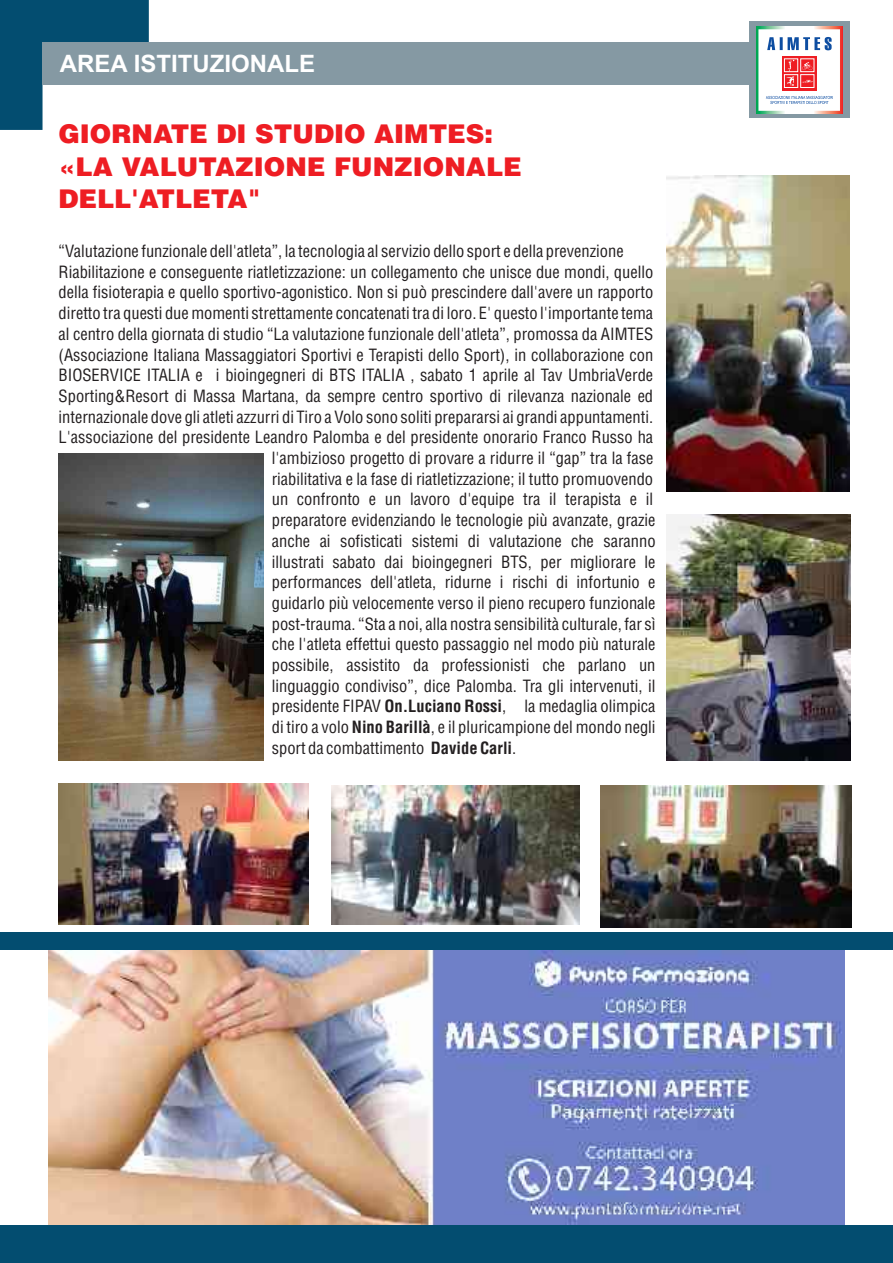
<style>
.page{position:relative;width:893px;height:1263px;background:#fff}
.page>*{position:absolute;margin:0;border:0;box-sizing:border-box;transform-origin:0 0}
.t1{font:700 25.8px/32.5px "Helvetica LT Std";color:#ee1d23}
.t2{font:700 24px "Arial";color:#fff}
.t3{font:condensed 16.5px "Helvetica LT Std";color:#231f20}
.s1{font-weight:700}
</style>
<div class="page">
<svg style="left:0;top:0;width:149px;height:130px"></svg>
<div style="left:43px;top:43px;width:805px;height:42px;background:#8599a3"></div>
<div style="left:749px;top:21px;width:100px;height:97px;background:#8599a3"></div>
<svg style="left:756px;top:26px;width:87px;height:88px;background:#e1cacc"></svg>
<img style="left:666px;top:175px;width:184px;height:317px">
<img style="left:666px;top:515px;width:184px;height:245px">
<img style="left:58px;top:783px;width:251px;height:141px">
<img style="left:49px;top:950px;width:795px;height:276px">
<img style="left:58px;top:453px;width:205px;height:307px">
<img style="left:600px;top:786px;width:251px;height:141px">
<img style="left:332px;top:786px;width:247px;height:138px">
<div style="left:0;top:1226px;width:893px;height:37px;background:#034d70"></div>
<div style="left:0;top:933px;width:893px;height:17px;background:#034d70"></div>
<h2 class="t2" style="left:60px;top:55px;width:257px">AREA ISTITUZIONALE</h2>
<h1 class="t1" style="left:58px;top:121px;width:465px">GIORNATE DI STUDIO AIMTES: «LA VALUTAZIONE FUNZIONALE<br>DELL'ATLETA"</h1>
<p class="t3" style="left:59px;top:245px;width:567px">“Valutazione funzionale dell'atleta”, la tecnologia al servizio dello sport e della prevenzione</p>
<p class="t3" style="left:59px;top:266px;width:596px">Riabilitazione e conseguente riatletizzazione: un collegamento che unisce due mondi, quello</p>
<p class="t3" style="left:59px;top:287px;width:596px">della fisioterapia e quello sportivo-agonistico. Non si può prescindere dall'avere un rapporto</p>
<p class="t3" style="left:59px;top:307px;width:596px">diretto tra questi due momenti strettamente concatenati tra di loro. E' questo l'importante tema</p>
<p class="t3" style="left:59px;top:328px;width:596px">al centro della giornata di studio “La valutazione funzionale dell'atleta”, promossa da AIMTES</p>
<p class="t3" style="left:59px;top:349px;width:596px">(Associazione Italiana Massaggiatori Sportivi e Terapisti dello Sport), in collaborazione con</p>
<p class="t3" style="left:59px;top:369px;width:596px">BIOSERVICE ITALIA e i bioingegneri di BTS ITALIA , sabato 1 aprile al Tav UmbriaVerde</p>
<p class="t3" style="left:59px;top:390px;width:596px">Sporting&amp;Resort di Massa Martana, da sempre centro sportivo di rilevanza nazionale ed</p>
<p class="t3" style="left:59px;top:411px;width:596px">internazionale dove gli atleti azzurri di Tiro a Volo sono soliti prepararsi ai grandi appuntamenti.</p>
<p class="t3" style="left:59px;top:431px;width:596px">L'associazione del presidente Leandro Palomba e del presidente onorario Franco Russo ha</p>
<p class="t3" style="left:272px;top:452px;width:383px">l'ambizioso progetto di provare a ridurre il “gap” tra la fase</p>
<p class="t3" style="left:272px;top:473px;width:383px">riabilitativa e la fase di riatletizzazione; il tutto promuovendo</p>
<p class="t3" style="left:272px;top:494px;width:383px">un confronto e un lavoro d'equipe tra il terapista e il</p>
<p class="t3" style="left:272px;top:514px;width:385px">preparatore evidenziando le tecnologie più avanzate, grazie</p>
<p class="t3" style="left:272px;top:535px;width:385px">anche ai sofisticati sistemi di valutazione che saranno</p>
<p class="t3" style="left:272px;top:556px;width:385px">illustrati sabato dai bioingegneri BTS, per migliorare le</p>
<p class="t3" style="left:272px;top:576px;width:385px">performances dell'atleta, ridurne i rischi di infortunio e</p>
<p class="t3" style="left:272px;top:597px;width:385px">guidarlo più velocemente verso il pieno recupero funzionale</p>
<p class="t3" style="left:272px;top:618px;width:385px">post-trauma. “Sta a noi, alla nostra sensibilità culturale, far sì</p>
<p class="t3" style="left:272px;top:638px;width:385px">che l'atleta effettui questo passaggio nel modo più naturale</p>
<p class="t3" style="left:272px;top:659px;width:385px">possibile, assistito da professionisti che parlano un</p>
<p class="t3" style="left:272px;top:680px;width:385px">linguaggio condiviso”, dice Palomba. Tra gli intervenuti, il</p>
<p class="t3" style="left:272px;top:701px;width:385px">presidente FIPAV <span class="s1">On.Luciano Rossi</span>, la medaglia olimpica</p>
<p class="t3" style="left:272px;top:721px;width:385px">di tiro a volo <span class="s1">Nino Barillà</span>, e il pluricampione del mondo negli</p>
<p class="t3" style="left:272px;top:742px;width:246px">sport da combattimento <span class="s1">Davide Carli</span>.</p>
</div>
